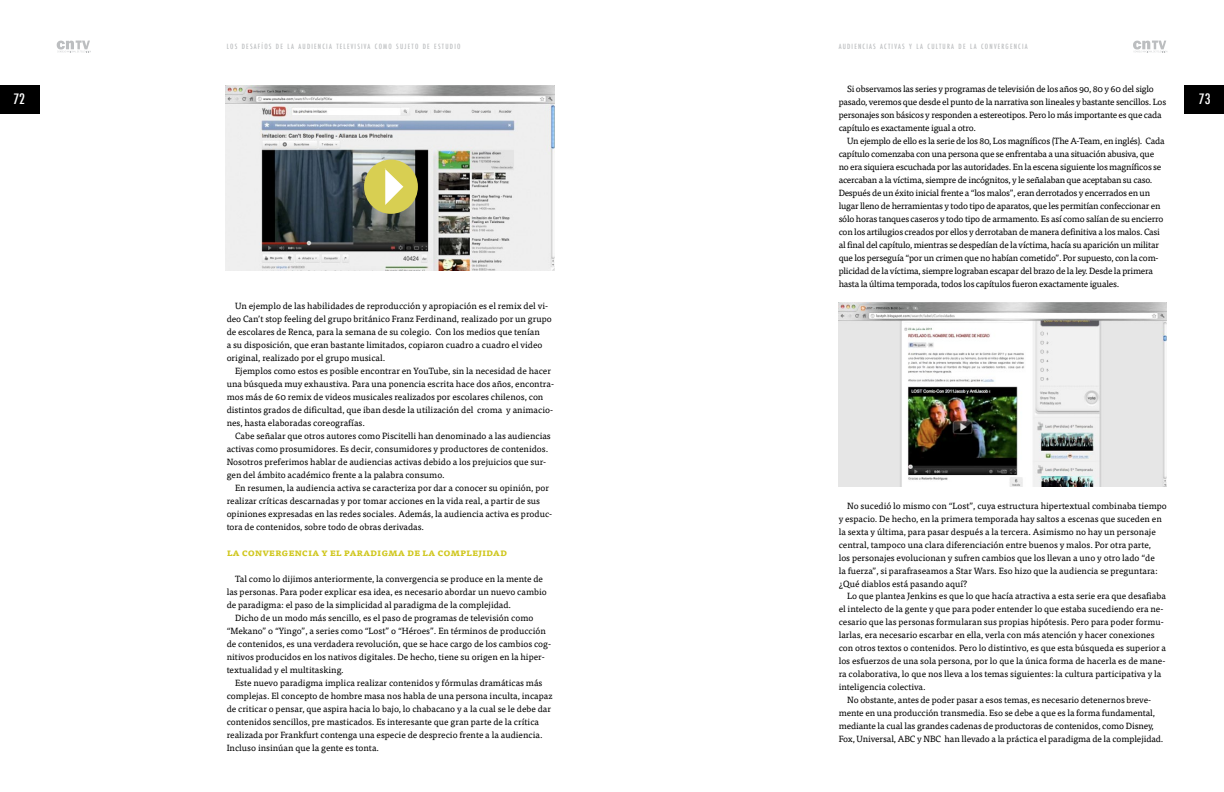
<style>
.page{position:relative;width:1224px;height:792px;background:#fff}
.page>*{position:absolute;margin:0;border:0;box-sizing:border-box;transform-origin:0 0}
.t1{font:500 condensed 14px "Futura";color:#fff}
.t2{font:700 10px "Tisa OT";letter-spacing:-.01em;color:#d0c71f}
.t3{font:9px/13px "Tisa OT";color:#000}
.t4{font:9px/13px "Tisa OT";letter-spacing:-.025em;color:#000}
.t5{font:500 condensed 7px "Futura";letter-spacing:.17em;color:#bcbec0}
</style>
<div class="page">
<div style="left:0;top:85px;width:40px;height:28px;background:#000"></div>
<div style="left:1184px;top:85px;width:40px;height:28px;background:#000"></div>
<svg style="left:57px;top:41px;width:34px;height:11px"></svg>
<svg style="left:1133px;top:41px;width:34px;height:11px"></svg>
<img style="left:839px;top:302px;width:328px;height:184px">
<img style="left:226px;top:85px;width:329px;height:185px">
<div style="left:364px;top:160px;width:54px;height:54px;background:#d8cf52;border-radius:50%"></div>
<svg style="left:385px;top:168px;width:18px;height:37px"></svg>
<p class="t5" style="left:227px;top:42px;width:235px">LOS DESAFÍOS DE LA AUDIENCIA TELEVISIVA COMO SUJETO DE ESTUDIO</p>
<p class="t5" style="left:839px;top:42px;width:191px">AUDIENCIAS ACTIVAS Y LA CULTURA DE LA CONVERGENCIA</p>
<p class="t4" style="left:839px;top:82px;width:329px;text-indent:9px">Si observamos las series y programas de televisión de los años 90, 80 y 60 del siglo pasado, veremos que desde el punto de la narrativa son lineales y bastante sencillos. Los personajes son básicos y responden a estereotipos. Pero lo más importante es que cada capítulo es exactamente igual a otro.</p>
<p class="t4" style="left:839px;top:134px;width:327px;text-indent:9px">Un ejemplo de ello es la serie de los 80, Los magníficos (The A-Team, en inglés). Cada capítulo comenzaba con una persona que se enfrentaba a una situación abusiva, que no era siquiera escuchada por las autoridades. En la escena siguiente los magníficos se acercaban a la víctima, siempre de incógnitos, y le señalaban que aceptaban su caso.<br>Después de un éxito inicial frente a “los malos”, eran derrotados y encerrados en un lugar lleno de herramientas y todo tipo de aparatos, que les permitían confeccionar en sólo horas tanques caseros y todo tipo de armamento. Es así como salían de su encierro con los artilugios creados por ellos y derrotaban de manera definitiva a los malos. Casi al final del capítulo, mientras se despedían de la víctima, hacía su aparición un militar que los perseguía “por un crimen que no habían cometido”. Por supuesto, con la com&shy;plicidad de la víctima, siempre lograban escapar del brazo de la ley. Desde la primera hasta la última temporada, todos los capítulos fueron exactamente iguales.</p>
<h1 class="t1" style="left:13px;top:90px;width:13px">72</h1>
<h1 class="t1" style="left:1199px;top:90px;width:13px">73</h1>
<p class="t3" style="left:227px;top:299px;width:327px;text-indent:9px">Un ejemplo de las habilidades de reproducción y apropiación es el remix del vi&shy;deo Can’t stop feeling del grupo británico Franz Ferdinand, realizado por un grupo de escolares de Renca, para la semana de su colegio. Con los medios que tenían<br>a su disposición, que eran bastante limitados, copiaron cuadro a cuadro el video original, realizado por el grupo musical.</p>
<p class="t3" style="left:227px;top:364px;width:329px;text-indent:9px">Ejemplos como estos es posible encontrar en YouTube, sin la necesidad de hacer una búsqueda muy exhaustiva. Para una ponencia escrita hace dos años, encontra&shy;mos más de 60 remix de videos musicales realizados por escolares chilenos, con distintos grados de dificultad, que iban desde la utilización del croma y animacio&shy;nes, hasta elaboradas coreografías.</p>
<p class="t3" style="left:227px;top:429px;width:326px;text-indent:9px">Cabe señalar que otros autores como Piscitelli han denominado a las audiencias activas como prosumidores. Es decir, consumidores y productores de contenidos.<br>Nosotros preferimos hablar de audiencias activas debido a los prejuicios que sur&shy;gen del ámbito académico frente a la palabra consumo.</p>
<p class="t3" style="left:227px;top:481px;width:327px;text-indent:9px">En resumen, la audiencia activa se caracteriza por dar a conocer su opinión, por realizar críticas descarnadas y por tomar acciones en la vida real, a partir de sus opiniones expresadas en las redes sociales. Además, la audiencia activa es produc&shy;tora de contenidos, sobre todo de obras derivadas.</p>
<p class="t2" style="left:227px;top:546px;width:282px">la convergencia y el paradigma de la complejidad</p>
<p class="t3" style="left:227px;top:572px;width:322px;text-indent:9px">Tal como lo dijimos anteriormente, la convergencia se produce en la mente de las personas. Para poder explicar esa idea, es necesario abordar un nuevo cambio de paradigma: el paso de la simplicidad al paradigma de la complejidad.</p>
<p class="t3" style="left:227px;top:611px;width:326px;text-indent:9px">Dicho de un modo más sencillo, es el paso de programas de televisión como “Mekano” o “Yingo”, a series como “Lost” o “Héroes”. En términos de producción de contenidos, es una verdadera revolución, que se hace cargo de los cambios cog&shy;nitivos producidos en los nativos digitales. De hecho, tiene su origen en la hiper&shy;textualidad y el multitasking.</p>
<p class="t3" style="left:227px;top:676px;width:327px;text-indent:9px">Este nuevo paradigma implica realizar contenidos y fórmulas dramáticas más complejas. El concepto de hombre masa nos habla de una persona inculta, incapaz de criticar o pensar, que aspira hacia lo bajo, lo chabacano y a la cual se le debe dar contenidos sencillos, pre masticados. Es interesante que gran parte de la crítica realizada por Frankfurt contenga una especie de desprecio frente a la audiencia.<br>Incluso insinúan que la gente es tonta.</p>
<p class="t3" style="left:839px;top:499px;width:330px;text-indent:9px">No sucedió lo mismo con “Lost”, cuya estructura hipertextual combinaba tiempo y espacio. De hecho, en la primera temporada hay saltos a escenas que suceden en la sexta y última, para pasar después a la tercera. Asimismo no hay un personaje central, tampoco una clara diferenciación entre buenos y malos. Por otra parte,<br>los personajes evolucionan y sufren cambios que los llevan a uno y otro lado “de<br>la fuerza”, si parafraseamos a Star Wars. Eso hizo que la audiencia se preguntara: ¿Qué diablos está pasando aquí?</p>
<p class="t3" style="left:847px;top:590px;width:320px">Lo que plantea Jenkins es que lo que hacía atractiva a esta serie era que desafiaba</p>
<p class="t3" style="left:839px;top:603px;width:326px">el intelecto de la gente y que para poder entender lo que estaba sucediendo era ne-</p>
<p class="t3" style="left:839px;top:616px;width:327px">cesario que las personas formularan sus propias hipótesis. Pero para poder formu-</p>
<p class="t3" style="left:839px;top:629px;width:317px">larlas, era necesario escarbar en ella, verla con más atención y hacer conexiones</p>
<p class="t3" style="left:839px;top:642px;width:329px">con otros textos o contenidos. Pero lo distintivo, es que esta búsqueda es superior a</p>
<p class="t3" style="left:839px;top:655px;width:328px">los esfuerzos de una sola persona, por lo que la única forma de hacerla es de mane-</p>
<p class="t3" style="left:839px;top:668px;width:324px">ra colaborativa, lo que nos lleva a los temas siguientes: la cultura participativa y la</p>
<p class="t3" style="left:839px;top:681px;width:89px">inteligencia colectiva.</p>
<p class="t3" style="left:847px;top:694px;width:305px">No obstante, antes de poder pasar a esos temas, es necesario detenernos breve-</p>
<p class="t3" style="left:839px;top:707px;width:318px">mente en una producción transmedia. Eso se debe a que es la forma fundamental,</p>
<p class="t3" style="left:839px;top:720px;width:317px">mediante la cual las grandes cadenas de productoras de contenidos, como Disney,</p>
<p class="t3" style="left:839px;top:733px;width:326px">Fox, Universal, ABC y NBC han llevado a la práctica el paradigma de la complejidad.</p>
</div>
